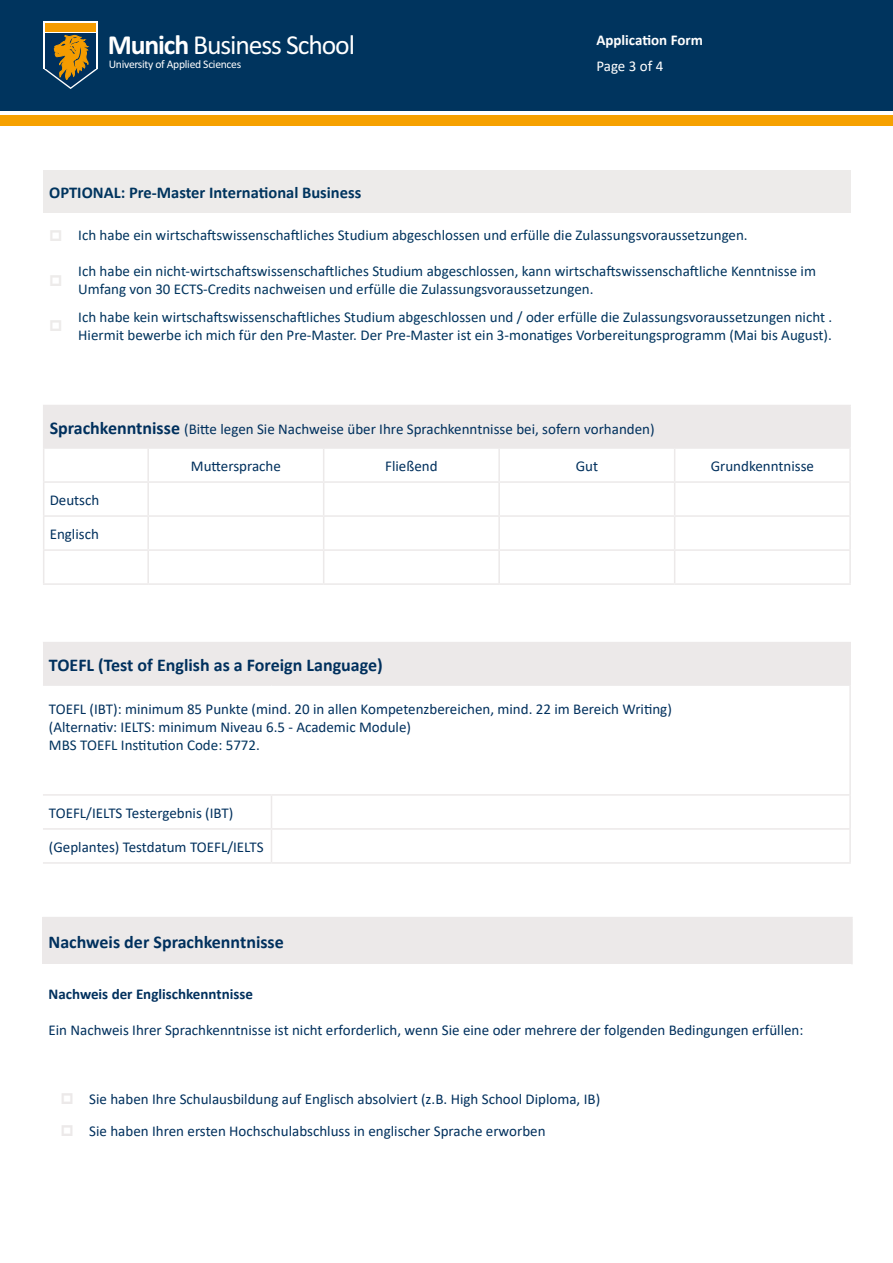
<style>
.page{position:relative;width:893px;height:1263px;background:#fff}
.page>*{position:absolute;margin:0;border:0;box-sizing:border-box;transform-origin:0 0}
.t1{font:27.6px "Calibri";letter-spacing:-.04em;color:#fff}
.t2{font:700 18px "Calibri";color:#00305d}
.t3{font:700 16.5px "Calibri";color:#00345e}
.t4{font:15px/18px "Calibri";color:#00305d}
.t5{font:15px/18px "Calibri";color:#00345e}
.t6{font:700 15px "Calibri";color:#00305d}
.t7{font:700 15px "Calibri";color:#fff}
.t8{font:15px "Calibri";letter-spacing:-.005em;color:#fff}
.t9{font:11.55px "Calibri";letter-spacing:-.025em;color:#fff}
.s1{font-weight:700}
.s2{font-weight:700;font-size:18px}
</style>
<div class="page">
<div style="left:0;top:0;width:893px;height:111px;background:#00345e"></div>
<div style="left:0;top:115px;width:893px;height:10px;background:#f6a100"></div>
<svg style="left:44px;top:21px;width:54px;height:14px"></svg>
<div style="left:45px;top:33px;width:51px;height:35px;background:#00305d"></div>
<div style="left:45px;top:23px;width:51px;height:8px;background:#f59c00"></div>
<svg style="left:44px;top:35px;width:54px;height:54px"></svg>
<div style="left:44px;top:405px;width:806px;height:43px;background:#ece9e9"></div>
<hr style="left:43px;top:405px;width:105px;height:1px;background:#ece9e9">
<hr style="left:43px;top:406px;width:1px;height:41px;background:#ece9e9">
<hr style="left:675px;top:405px;width:176px;height:1px;background:#ece9e9">
<hr style="left:849px;top:406px;width:2px;height:41px;background:#ece9e9">
<hr style="left:43px;top:447px;width:105px;height:2px;background:#ece9e9">
<hr style="left:43px;top:449px;width:1px;height:32px;background:#ece9e9">
<hr style="left:148px;top:447px;width:176px;height:2px;background:#ece9e9">
<hr style="left:147px;top:449px;width:2px;height:32px;background:#ece9e9">
<hr style="left:324px;top:447px;width:175px;height:2px;background:#ece9e9">
<hr style="left:323px;top:449px;width:1px;height:32px;background:#ece9e9">
<hr style="left:499px;top:447px;width:176px;height:2px;background:#ece9e9">
<hr style="left:498px;top:449px;width:2px;height:32px;background:#ece9e9">
<hr style="left:675px;top:447px;width:176px;height:2px;background:#ece9e9">
<hr style="left:674px;top:449px;width:1px;height:32px;background:#ece9e9">
<hr style="left:849px;top:449px;width:2px;height:32px;background:#ece9e9">
<hr style="left:43px;top:481px;width:105px;height:2px;background:#ece9e9">
<hr style="left:43px;top:483px;width:1px;height:32px;background:#ece9e9">
<hr style="left:148px;top:481px;width:176px;height:2px;background:#ece9e9">
<hr style="left:147px;top:483px;width:2px;height:32px;background:#ece9e9">
<hr style="left:324px;top:481px;width:175px;height:2px;background:#ece9e9">
<hr style="left:323px;top:483px;width:1px;height:32px;background:#ece9e9">
<hr style="left:499px;top:481px;width:176px;height:2px;background:#ece9e9">
<hr style="left:498px;top:483px;width:2px;height:32px;background:#ece9e9">
<hr style="left:675px;top:481px;width:176px;height:2px;background:#ece9e9">
<hr style="left:674px;top:483px;width:1px;height:32px;background:#ece9e9">
<hr style="left:849px;top:483px;width:2px;height:32px;background:#ece9e9">
<hr style="left:43px;top:515px;width:105px;height:2px;background:#ece9e9">
<hr style="left:43px;top:517px;width:1px;height:32px;background:#ece9e9">
<hr style="left:148px;top:515px;width:176px;height:2px;background:#ece9e9">
<hr style="left:147px;top:517px;width:2px;height:32px;background:#ece9e9">
<hr style="left:324px;top:515px;width:175px;height:2px;background:#ece9e9">
<hr style="left:323px;top:517px;width:1px;height:32px;background:#ece9e9">
<hr style="left:499px;top:515px;width:176px;height:2px;background:#ece9e9">
<hr style="left:498px;top:517px;width:2px;height:32px;background:#ece9e9">
<hr style="left:675px;top:515px;width:176px;height:2px;background:#ece9e9">
<hr style="left:674px;top:517px;width:1px;height:32px;background:#ece9e9">
<hr style="left:849px;top:517px;width:2px;height:32px;background:#ece9e9">
<hr style="left:43px;top:549px;width:105px;height:2px;background:#ece9e9">
<hr style="left:43px;top:551px;width:1px;height:32px;background:#ece9e9">
<hr style="left:148px;top:549px;width:176px;height:2px;background:#ece9e9">
<hr style="left:147px;top:551px;width:2px;height:32px;background:#ece9e9">
<hr style="left:324px;top:549px;width:175px;height:2px;background:#ece9e9">
<hr style="left:323px;top:551px;width:1px;height:32px;background:#ece9e9">
<hr style="left:499px;top:549px;width:176px;height:2px;background:#ece9e9">
<hr style="left:498px;top:551px;width:2px;height:32px;background:#ece9e9">
<hr style="left:675px;top:549px;width:176px;height:2px;background:#ece9e9">
<hr style="left:674px;top:551px;width:1px;height:32px;background:#ece9e9">
<hr style="left:849px;top:551px;width:2px;height:32px;background:#ece9e9">
<hr style="left:43px;top:583px;width:105px;height:2px;background:#ece9e9">
<hr style="left:148px;top:583px;width:176px;height:2px;background:#ece9e9">
<hr style="left:324px;top:583px;width:175px;height:2px;background:#ece9e9">
<hr style="left:499px;top:583px;width:176px;height:2px;background:#ece9e9">
<hr style="left:675px;top:583px;width:176px;height:2px;background:#ece9e9">
<div style="left:43px;top:642px;width:807px;height:43px;background:#ece9e9"></div>
<hr style="left:271px;top:642px;width:580px;height:1px;background:#ece9e9">
<hr style="left:849px;top:643px;width:2px;height:41px;background:#ece9e9">
<hr style="left:43px;top:684px;width:228px;height:2px;background:#ece9e9">
<hr style="left:271px;top:684px;width:580px;height:2px;background:#ece9e9">
<hr style="left:849px;top:686px;width:2px;height:108px;background:#ece9e9">
<hr style="left:43px;top:794px;width:228px;height:2px;background:#ece9e9">
<hr style="left:271px;top:794px;width:580px;height:2px;background:#ece9e9">
<hr style="left:271px;top:796px;width:1px;height:32px;background:#ece9e9">
<hr style="left:849px;top:796px;width:2px;height:32px;background:#ece9e9">
<hr style="left:43px;top:828px;width:228px;height:2px;background:#ece9e9">
<hr style="left:271px;top:828px;width:580px;height:2px;background:#ece9e9">
<hr style="left:271px;top:830px;width:1px;height:32px;background:#ece9e9">
<hr style="left:849px;top:830px;width:2px;height:32px;background:#ece9e9">
<hr style="left:43px;top:862px;width:228px;height:2px;background:#ece9e9">
<hr style="left:271px;top:862px;width:580px;height:2px;background:#ece9e9">
<div style="left:43px;top:170px;width:808px;height:43px;background:#edebea"></div>
<div style="left:43px;top:917px;width:809px;height:47px;background:#ece9e9"></div>
<hr style="left:43px;top:917px;width:810px;height:1px;background:#ece9e9">
<hr style="left:851px;top:918px;width:2px;height:46px;background:#ece9e9">
<h1 class="t1" style="left:108px;top:28px;width:249px"><span class="s1">Munich</span> Business School</h1>
<p class="t9" style="left:109px;top:57px;width:134px">University of Applied Sciences</p>
<p class="t7" style="left:596px;top:30px;width:108px">Application Form</p>
<p class="t8" style="left:596px;top:55px;width:68px">Page 3 of 4</p>
<p class="t3" style="left:49px;top:180px;width:314px">OPTIONAL: Pre-Master International Business</p>
<p class="t5" style="left:78px;top:226px;width:671px">Ich habe ein wirtschaftswissenschaftliches Studium abgeschlossen und erfülle die Zulassungsvoraussetzungen.</p>
<p class="t5" style="left:78px;top:262px;width:739px">Ich habe ein nicht-wirtschaftswissenschaftliches Studium abgeschlossen, kann wirtschaftswissenschaftliche Kenntnisse im<br>Umfang von 30 ECTS-Credits nachweisen und erfülle die Zulassungsvoraussetzungen.</p>
<p class="t5" style="left:78px;top:308px;width:756px">Ich habe kein wirtschaftswissenschaftliches Studium abgeschlossen und / oder erfülle die Zulassungsvoraussetzungen nicht .<br>Hiermit bewerbe ich mich für den Pre-Master. Der Pre-Master ist ein 3-monatiges Vorbereitungsprogramm (Mai bis August).</p>
<p class="t4" style="left:50px;top:419px;width:606px"><span class="s2">Sprachkenntnisse</span> (Bitte legen Sie Nachweise über Ihre Sprachkenntnisse bei, sofern vorhanden)</p>
<p class="t4" style="left:191px;top:456px;width:92px">Muttersprache</p>
<p class="t4" style="left:385px;top:456px;width:54px">Fließend</p>
<p class="t4" style="left:576px;top:456px;width:24px">Gut</p>
<p class="t4" style="left:711px;top:456px;width:105px">Grundkenntnisse</p>
<p class="t4" style="left:50px;top:490px;width:51px">Deutsch</p>
<p class="t4" style="left:50px;top:524px;width:51px">Englisch</p>
<p class="t2" style="left:49px;top:652px;width:335px">TOEFL (Test of English as a Foreign Language)</p>
<p class="t4" style="left:49px;top:700px;width:624px">TOEFL (IBT): minimum 85 Punkte (mind. 20 in allen Kompetenzbereichen, mind. 22 im Bereich Writing) (Alternativ: IELTS: minimum Niveau 6.5 - Academic Module)</p>
<p class="t5" style="left:49px;top:736px;width:212px">MBS TOEFL Institution Code: 5772.</p>
<p class="t4" style="left:49px;top:803px;width:186px">TOEFL/IELTS Testergebnis (IBT)</p>
<p class="t4" style="left:49px;top:837px;width:216px">(Geplantes) Testdatum TOEFL/IELTS</p>
<p class="t2" style="left:49px;top:929px;width:237px">Nachweis der Sprachkenntnisse</p>
<p class="t6" style="left:49px;top:983px;width:206px">Nachweis der Englischkenntnisse</p>
<p class="t4" style="left:49px;top:1020px;width:756px">Ein Nachweis Ihrer Sprachkenntnisse ist nicht erforderlich, wenn Sie eine oder mehrere der folgenden Bedingungen erfüllen:</p>
<p class="t4" style="left:89px;top:1083px;width:512px;line-height:31.8px">Sie haben Ihre Schulausbildung auf Englisch absolviert (z.B. High School Diploma, IB)<br>Sie haben Ihren ersten Hochschulabschluss in englischer Sprache erworben</p>
</div>
